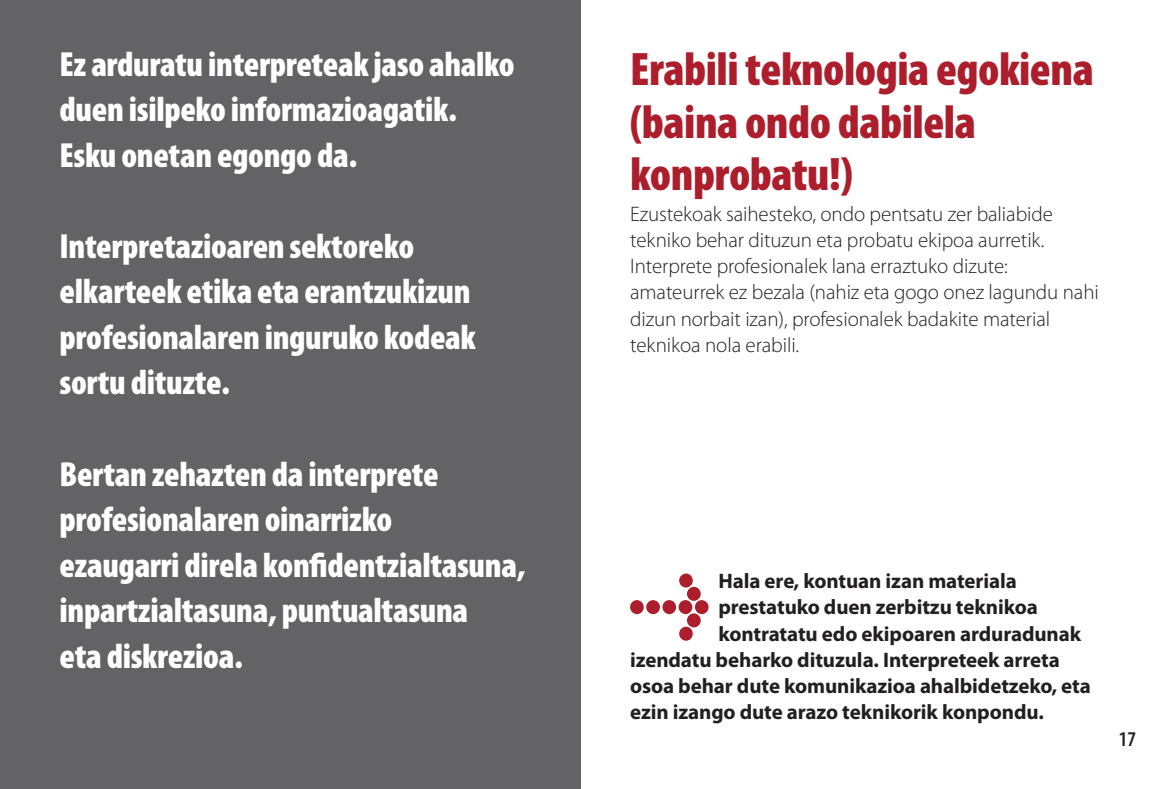
<style>
.page{position:relative;width:1161px;height:789px;background:#fff}
.page>*{position:absolute;margin:0;border:0;box-sizing:border-box;transform-origin:0 0}
.t1{font:900 condensed 47.25px/52.5px "Myriad Pro";letter-spacing:-.01em;color:#ac1e2c}
.t2{font:900 condensed 35px/45.5px "Myriad Pro";letter-spacing:-.01em;color:#fff}
.t3{font:300 21px/26.2px "Myriad Pro";letter-spacing:-.005em;color:#231f20}
.t4{font:700 21px "Myriad Pro";letter-spacing:-.005em;color:#231f20}
.t5{font:600 condensed 21px "Myriad Pro";color:#231f20}
</style>
<div class="page">
<svg style="left:630px;top:573px;width:78px;height:68px"></svg>
<div style="left:0;top:0;width:580px;height:789px;background:#636366"></div>
<p class="t2" style="left:60px;top:40px;width:457px">Ez arduratu interpreteak jaso ahalko duen isilpeko informazioagatik.<br>Esku onetan egongo da.</p>
<p class="t2" style="left:60px;top:222px;width:418px">Interpretazioaren sektoreko elkarteek etika eta erantzukizun profesionalaren inguruko kodeak sortu dituzte.</p>
<p class="t2" style="left:60px;top:450px;width:467px">Bertan zehazten da interprete profesionalaren oinarrizko<br>ezaugarri direla konfidentzialtasuna, inpartzialtasuna, puntualtasuna<br>eta diskrezioa.</p>
<h1 class="t1" style="left:630px;top:42px;width:465px">Erabili teknologia egokiena (baina ondo dabilela konprobatu!)</h1>
<p class="t3" style="left:630px;top:200px;width:470px">Ezustekoak saihesteko, ondo pentsatu zer baliabide tekniko behar dituzun eta probatu ekipoa aurretik.<br>Interprete profesionalek lana erraztuko dizute: amateurrek ez bezala (nahiz eta gogo onez lagundu nahi dizun norbait izan), profesionalek badakite material teknikoa nola erabili.</p>
<p class="t4" style="left:718px;top:567px;width:300px">Hala ere, kontuan izan materiala</p>
<p class="t4" style="left:718px;top:593px;width:321px">prestatuko duen zerbitzu teknikoa</p>
<p class="t4" style="left:718px;top:620px;width:364px">kontratatu edo ekipoaren arduradunak</p>
<p class="t4" style="left:630px;top:646px;width:431px">izendatu beharko dituzula. Interpreteek arreta</p>
<p class="t4" style="left:630px;top:672px;width:462px">osoa behar dute komunikazioa ahalbidetzeko, eta</p>
<p class="t4" style="left:630px;top:698px;width:415px">ezin izango dute arazo teknikorik konpondu.</p>
<p class="t5" style="left:1119px;top:726px;width:19px">17</p>
</div>
